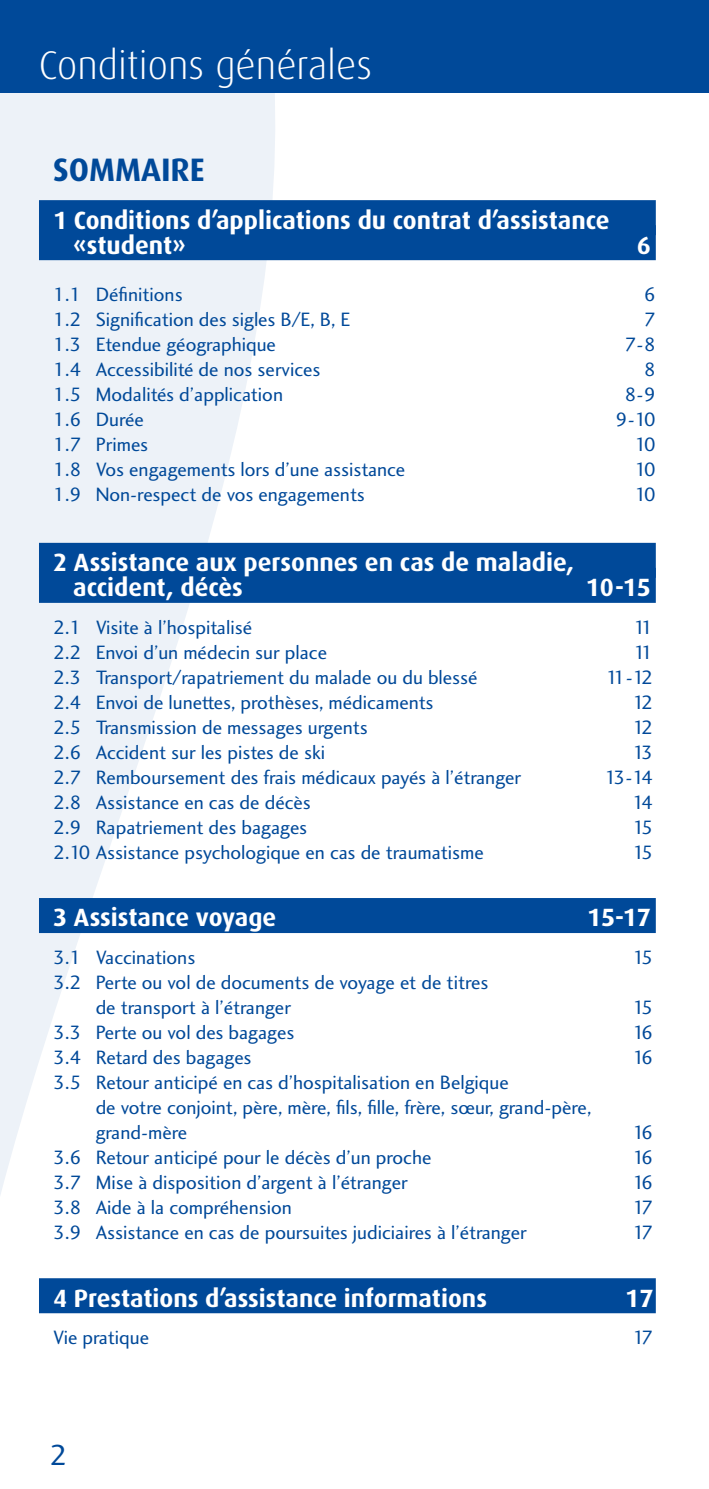
<style>
.page{position:relative;width:709px;height:1489px;background:#fff}
.page>*{position:absolute;margin:0;border:0;box-sizing:border-box;transform-origin:0 0}
.Heading_6{font:300 40px "Dax";color:#fff}
.t1{font:700 32.5px "Dax";color:#004999}
.body{font:30px "Charlotte Sans Book Plain";color:#004999}
.titel{font:700 25px "Dax";color:#fff}
.body-2{font:20px/25px "Charlotte Sans Book Plain";color:#004999}
</style>
<div class="page">
<svg style="left:0;top:92px;width:276px;height:1103px;fill:#edf2f8"></svg>
<div style="left:0;top:0;width:709px;height:92px;background:#004999"></div>
<div style="left:39px;top:200px;width:617px;height:35px;background:#004999"></div>
<div style="left:39px;top:225px;width:617px;height:35px;background:#004999"></div>
<div style="left:39px;top:543px;width:617px;height:35px;background:#004999"></div>
<div style="left:39px;top:568px;width:617px;height:35px;background:#004999"></div>
<div style="left:39px;top:898px;width:617px;height:35px;background:#004999"></div>
<div style="left:39px;top:1278px;width:617px;height:35px;background:#004999"></div>
<p class="Heading_6" style="left:39px;top:43px;width:334px">Conditions générales</p>
<p class="t1" style="left:53px;top:151px;width:153px">SOMMAIRE</p>
<p class="titel" style="left:53px;top:206px;width:558px">1 Conditions d’applications du contrat d’assistance</p>
<p class="titel" style="left:73px;top:231px;width:114px">«student»</p>
<p class="titel" style="left:637px;top:231px;width:16px">6</p>
<p class="body-2" style="left:53px;top:281px;width:131px">1.1 Définitions</p>
<p class="body-2" style="left:643px;top:281px;width:14px">6</p>
<p class="body-2" style="left:53px;top:306px;width:298px">1.2 Signification des sigles B/E, B, E</p>
<p class="body-2" style="left:643px;top:306px;width:14px">7</p>
<p class="body-2" style="left:53px;top:331px;width:224px">1.3 Etendue géographique</p>
<p class="body-2" style="left:624px;top:331px;width:33px">7-8</p>
<p class="body-2" style="left:53px;top:356px;width:269px">1.4 Accessibilité de nos services</p>
<p class="body-2" style="left:643px;top:356px;width:14px">8</p>
<p class="body-2" style="left:53px;top:381px;width:231px">1.5 Modalités d’application</p>
<p class="body-2" style="left:624px;top:381px;width:33px">8-9</p>
<p class="body-2" style="left:53px;top:406px;width:92px">1.6 Durée</p>
<p class="body-2" style="left:615px;top:406px;width:42px">9-10</p>
<p class="body-2" style="left:53px;top:431px;width:97px">1.7 Primes</p>
<p class="body-2" style="left:634px;top:431px;width:23px">10</p>
<p class="body-2" style="left:53px;top:456px;width:354px">1.8 Vos engagements lors d’une assistance</p>
<p class="body-2" style="left:634px;top:456px;width:23px">10</p>
<p class="body-2" style="left:53px;top:481px;width:313px">1.9 Non-respect de vos engagements</p>
<p class="body-2" style="left:634px;top:481px;width:23px">10</p>
<p class="titel" style="left:53px;top:548px;width:522px">2 Assistance aux personnes en cas de maladie,</p>
<p class="titel" style="left:73px;top:573px;width:171px">accident, décès</p>
<p class="titel" style="left:586px;top:573px;width:67px">10-15</p>
<p class="body-2" style="left:53px;top:614px;width:200px">2.1 Visite à l’hospitalisé</p>
<p class="body-2" style="left:634px;top:614px;width:21px">11</p>
<p class="body-2" style="left:53px;top:639px;width:275px">2.2 Envoi d’un médecin sur place</p>
<p class="body-2" style="left:634px;top:639px;width:21px">11</p>
<p class="body-2" style="left:53px;top:664px;width:426px">2.3 Transport/rapatriement du malade ou du blessé</p>
<p class="body-2" style="left:606px;top:664px;width:49px">11-12</p>
<p class="body-2" style="left:53px;top:689px;width:382px">2.4 Envoi de lunettes, prothèses, médicaments</p>
<p class="body-2" style="left:632px;top:689px;width:22px">12</p>
<p class="body-2" style="left:53px;top:714px;width:316px">2.5 Transmission de messages urgents</p>
<p class="body-2" style="left:632px;top:714px;width:22px">12</p>
<p class="body-2" style="left:53px;top:739px;width:273px">2.6 Accident sur les pistes de ski</p>
<p class="body-2" style="left:632px;top:739px;width:22px">13</p>
<p class="body-2" style="left:53px;top:764px;width:469px">2.7 Remboursement des frais médicaux payés à l’étranger</p>
<p class="body-2" style="left:605px;top:764px;width:50px">13-14</p>
<p class="body-2" style="left:53px;top:789px;width:259px">2.8 Assistance en cas de décès</p>
<p class="body-2" style="left:632px;top:789px;width:22px">14</p>
<p class="body-2" style="left:53px;top:814px;width:255px">2.9 Rapatriement des bagages</p>
<p class="body-2" style="left:632px;top:814px;width:22px">15</p>
<p class="body-2" style="left:53px;top:839px;width:432px">2.10 Assistance psychologique en cas de traumatisme</p>
<p class="body-2" style="left:632px;top:839px;width:22px">15</p>
<p class="titel" style="left:53px;top:903px;width:225px">3 Assistance voyage</p>
<p class="titel" style="left:587px;top:903px;width:65px">15-17</p>
<p class="body-2" style="left:53px;top:944px;width:144px">3.1 Vaccinations</p>
<p class="body-2" style="left:632px;top:944px;width:22px">15</p>
<p class="body-2" style="left:96px;top:969px;width:394px;text-indent:-42px">3.2 Perte ou vol de documents de voyage et de titres de transport à l’étranger</p>
<p class="body-2" style="left:632px;top:994px;width:22px">15</p>
<p class="body-2" style="left:53px;top:1019px;width:243px">3.3 Perte ou vol des bagages</p>
<p class="body-2" style="left:632px;top:1019px;width:22px">16</p>
<p class="body-2" style="left:53px;top:1044px;width:200px">3.4 Retard des bagages</p>
<p class="body-2" style="left:632px;top:1044px;width:22px">16</p>
<p class="body-2" style="left:53px;top:1069px;width:457px">3.5 Retour anticipé en cas d’hospitalisation en Belgique</p>
<p class="body-2" style="left:96px;top:1094px;width:497px">de votre conjoint, père, mère, fils, fille, frère, sœur, grand-père,</p>
<p class="body-2" style="left:96px;top:1119px;width:93px">grand-mère</p>
<p class="body-2" style="left:632px;top:1119px;width:22px">16</p>
<p class="body-2" style="left:53px;top:1144px;width:380px">3.6 Retour anticipé pour le décès d’un proche</p>
<p class="body-2" style="left:632px;top:1144px;width:22px">16</p>
<p class="body-2" style="left:53px;top:1169px;width:356px">3.7 Mise à disposition d’argent à l’étranger</p>
<p class="body-2" style="left:632px;top:1169px;width:22px">16</p>
<p class="body-2" style="left:53px;top:1194px;width:240px">3.8 Aide à la compréhension</p>
<p class="body-2" style="left:632px;top:1194px;width:22px">17</p>
<p class="body-2" style="left:53px;top:1219px;width:475px">3.9 Assistance en cas de poursuites judiciaires à l’étranger</p>
<p class="body-2" style="left:632px;top:1219px;width:22px">17</p>
<p class="titel" style="left:53px;top:1283px;width:435px">4 Prestations d’assistance informations</p>
<p class="titel" style="left:625px;top:1283px;width:30px">17</p>
<p class="body-2" style="left:53px;top:1324px;width:97px">Vie pratique</p>
<p class="body-2" style="left:632px;top:1324px;width:22px">17</p>
<p class="body" style="left:50px;top:1436px;width:20px">2</p>
</div>
